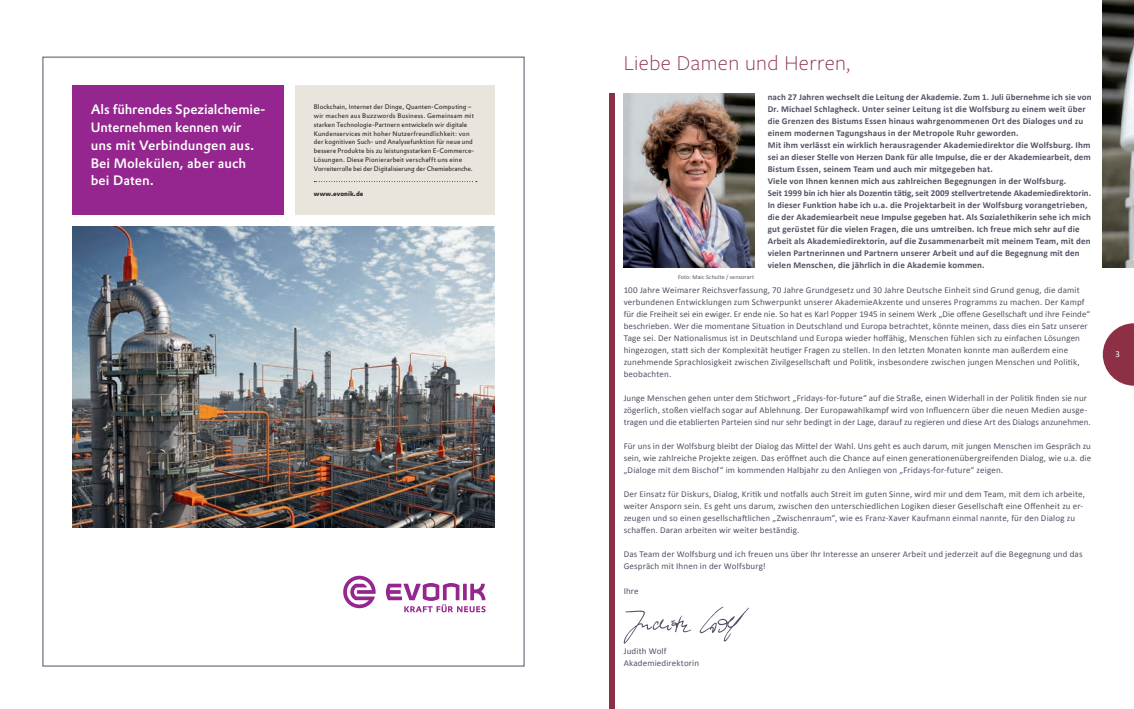
<style>
.page{position:relative;width:1134px;height:709px;background:#fff}
.page>*{position:absolute;margin:0;border:0;box-sizing:border-box;transform-origin:0 0}
.t1{font:300 22px "Freight Sans Pro";letter-spacing:.02em;color:#8d2f45}
.t2{font:500 13.4px/17.8px "Evonik Prokyon";letter-spacing:-.005em;color:#fff}
.t3{font:9px/12px "Calibri";letter-spacing:.015em;color:#525266}
.t4{font:700 9px/12px "Calibri";letter-spacing:.02em;color:#525266}
.t5{font:9px "Calibri";color:#fff}
.t6{font:6.5px/8.9px "Evonik Prokyon";letter-spacing:.015em;color:#231f20}
.t7{font:700 6.5px "Evonik Prokyon";letter-spacing:.015em;color:#231f20}
.t8{font:6px "Calibri";letter-spacing:.02em;color:#525266}
</style>
<div class="page">
<svg style="left:1103px;top:323px;width:31px;height:63px"></svg>
<svg style="left:343px;top:575px;width:33px;height:33px"></svg>
<svg style="left:386px;top:583px;width:99px;height:29px"></svg>
<div style="left:72px;top:86px;width:212px;height:129px;background:#95268f"></div>
<div style="left:295px;top:86px;width:200px;height:129px;background:#e9e5dd"></div>
<svg style="left:314px;top:181px;width:163px;height:1px"></svg>
<img style="left:72px;top:226px;width:423px;height:302px">
<img style="left:624px;top:94px;width:130px;height:174px">
<div style="left:609px;top:94px;width:6px;height:615px;background:#8d2f45"></div>
<img style="left:1102px;top:0;width:32px;height:268px">
<svg style="left:700px;top:606px;width:49px;height:35px"></svg>
<svg style="left:624px;top:610px;width:68px;height:34px"></svg>
<h2 class="t2" style="left:91px;top:100px;width:176px">Als führendes Spezialchemie-<br>Unternehmen kennen wir uns mit Verbindungen aus.<br>Bei Molekülen, aber auch bei Daten.</h2>
<p class="t6" style="left:314px;top:102px;width:162px">Blockchain, Internet der Dinge, Quanten-Computing – wir machen aus Buzzwords Business. Gemeinsam mit starken Technologie-Partnern entwickeln wir digitale Kundenservices mit hoher Nutzerfreundlichkeit: von der kognitiven Such- und Analysefunktion für neue und bessere Produkte bis zu leistungsstarken E-Commerce-Lösungen. Diese Pionierarbeit verschafft uns eine Vorreiterrolle bei der Digitalisierung der Chemiebranche.</p>
<p class="t7" style="left:314px;top:188px;width:51px">www.evonik.de</p>
<h1 class="t1" style="left:624px;top:49px;width:228px">Liebe Damen und Herren,</h1>
<p class="t4" style="left:768px;top:90px;width:325px">nach 27 Jahren wechselt die Leitung der Akademie. Zum 1. Juli übernehme ich sie von Dr. Michael Schlagheck. Unter seiner Leitung ist die Wolfsburg zu einem weit über die Grenzen des Bistums Essen hinaus wahrgenommenen Ort des Dialoges und zu einem modernen Tagungshaus in der Metropole Ruhr geworden.<br>Mit ihm verlässt ein wirklich herausragender Akademiedirektor die Wolfsburg. Ihm sei an dieser Stelle von Herzen Dank für alle Impulse, die er der Akademiearbeit, dem Bistum Essen, seinem Team und auch mir mitgegeben hat.<br>Viele von Ihnen kennen mich aus zahlreichen Begegnungen in der Wolfsburg.<br>Seit 1999 bin ich hier als Dozentin tätig, seit 2009 stellvertretende Akademiedirektorin.<br>In dieser Funktion habe ich u.a. die Projektarbeit in der Wolfsburg vorangetrieben, die der Akademiearbeit neue Impulse gegeben hat. Als Sozialethikerin sehe ich mich gut gerüstet für die vielen Fragen, die uns umtreiben. Ich freue mich sehr auf die Arbeit als Akademiedirektorin, auf die Zusammenarbeit mit meinem Team, mit den vielen Partnerinnen und Partnern unserer Arbeit und auf die Begegnung mit den vielen Menschen, die jährlich in die Akademie kommen.</p>
<p class="t8" style="left:678px;top:273px;width:78px">Foto: Maic Schulte / sensorart</p>
<p class="t3" style="left:624px;top:284px;width:468px">100 Jahre Weimarer Reichsverfassung, 70 Jahre Grundgesetz und 30 Jahre Deutsche Einheit sind Grund genug, die damit verbundenen Entwicklungen zum Schwerpunkt unserer AkademieAkzente und unseres Programms zu machen. Der Kampf für die Freiheit sei ein ewiger. Er ende nie. So hat es Karl Popper 1945 in seinem Werk „Die offene Gesellschaft und ihre Feinde“ beschrieben. Wer die momentane Situation in Deutschland und Europa betrachtet, könnte meinen, dass dies ein Satz unserer Tage sei. Der Nationalismus ist in Deutschland und Europa wieder hoffähig, Menschen fühlen sich zu einfachen Lösungen hingezogen, statt sich der Komplexität heutiger Fragen zu stellen. In den letzten Monaten konnte man außerdem eine zunehmende Sprachlosigkeit zwischen Zivilgesellschaft und Politik, insbesondere zwischen jungen Menschen und Politik, beobachten.</p>
<p class="t3" style="left:624px;top:392px;width:469px">Junge Menschen gehen unter dem Stichwort „Fridays-for-future“ auf die Straße, einen Widerhall in der Politik finden sie nur zögerlich, stoßen vielfach sogar auf Ablehnung. Der Europawahlkampf wird von Influencern über die neuen Medien ausge&shy;tragen und die etablierten Parteien sind nur sehr bedingt in der Lage, darauf zu regieren und diese Art des Dialogs anzunehmen.</p>
<p class="t3" style="left:624px;top:440px;width:469px;text-align:justify">Für uns in der Wolfsburg bleibt der Dialog das Mittel der Wahl. Uns geht es auch darum, mit jungen Menschen im Gespräch zu sein, wie zahlreiche Projekte zeigen. Das eröffnet auch die Chance auf einen generationenübergreifenden Dialog, wie u.a. die „Dialoge mit dem Bischof“ im kommenden Halbjahr zu den Anliegen von „Fridays-for-future“ zeigen.</p>
<p class="t3" style="left:624px;top:488px;width:463px">Der Einsatz für Diskurs, Dialog, Kritik und notfalls auch Streit im guten Sinne, wird mir und dem Team, mit dem ich arbeite, weiter Ansporn sein. Es geht uns darum, zwischen den unterschiedlichen Logiken dieser Gesellschaft eine Offenheit zu er&shy;zeugen und so einen gesellschaftlichen „Zwischenraum“, wie es Franz-Xaver Kaufmann einmal nannte, für den Dialog zu schaffen. Daran arbeiten wir weiter beständig.</p>
<p class="t3" style="left:624px;top:548px;width:460px">Das Team der Wolfsburg und ich freuen uns über Ihr Interesse an unserer Arbeit und jederzeit auf die Begegnung und das<br>Gespräch mit Ihnen in der Wolfsburg!</p>
<p class="t3" style="left:624px;top:585px;width:17px">Ihre</p>
<p class="t3" style="left:624px;top:645px;width:77px">Judith Wolf<br>Akademiedirektorin</p>
<p class="t5" style="left:1115px;top:348px;width:6px">3</p>
</div>
